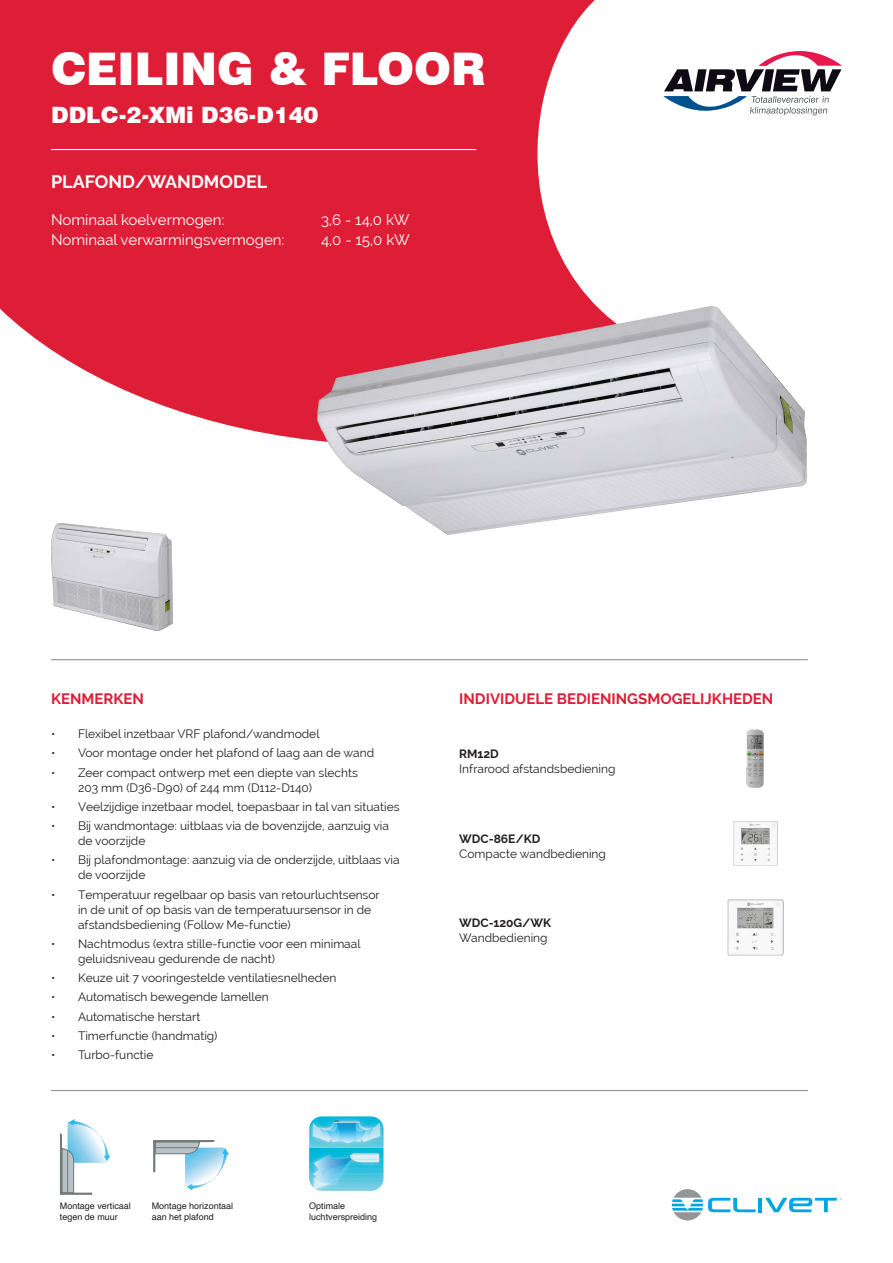
<style>
.page{position:relative;width:893px;height:1263px;background:#fff}
.page>*{position:absolute;margin:0;border:0;box-sizing:border-box;transform-origin:0 0}
.t1{font:900 45px "Swiss 721 BT";color:#fff}
.t2{font:900 22.5px "Swiss 721 BT";color:#fff}
.t3{font:700 18px "Raleway";color:#fff}
.t4{font:15px "Raleway";color:#fff}
.t5{font:700 15px "Raleway";color:#de1d36}
.t6{font:12px/15px "Raleway";color:#231f20}
.t7{font:700 12px "Raleway";color:#231f20}
.t8{font:9px/10.8px "Helvetica";color:#231f20}
</style>
<div class="page">
<svg style="left:0;top:0;width:716px;height:441px;fill:#de1d36"></svg>
<svg style="left:663px;top:43px;width:179px;height:76px"></svg>
<hr style="left:51px;top:149px;width:425px;height:1px;background:#fff">
<hr style="left:51px;top:659px;width:757px;height:1px;background:#939598">
<hr style="left:51px;top:1090px;width:757px;height:1px;background:#939598">
<img style="left:317px;top:307px;width:490px;height:227px">
<img style="left:51px;top:524px;width:122px;height:106px">
<img style="left:309px;top:1116px;width:75px;height:75px">
<svg style="left:60px;top:1119px;width:51px;height:76px"></svg>
<hr style="left:67px;top:1150px;width:1px;height:42px;background:#71767a">
<svg style="left:153px;top:1140px;width:76px;height:51px"></svg>
<hr style="left:155px;top:1147px;width:43px;height:1px;background:#71767a">
<img style="left:747px;top:730px;width:16px;height:57px">
<img style="left:727px;top:900px;width:56px;height:56px">
<img style="left:733px;top:822px;width:44px;height:44px">
<hr style="left:758px;top:1198px;width:4px;height:14px;background:#00a5e3">
<svg style="left:765px;top:1198px;width:77px;height:14px"></svg>
<svg style="left:672px;top:1189px;width:84px;height:31px"></svg>
<p class="t1" style="left:51px;top:42px;width:436px">CEILING &amp; FLOOR</p>
<p class="t2" style="left:51px;top:101px;width:269px">DDLC-2-XMi D36-D140</p>
<p class="t3" style="left:51px;top:171px;width:218px">PLAFOND/WANDMODEL</p>
<p class="t4" style="left:51px;top:211px;width:175px">Nominaal koelvermogen:</p>
<p class="t4" style="left:321px;top:211px;width:90px">3,6 - 14,0 kW</p>
<p class="t4" style="left:51px;top:231px;width:235px">Nominaal verwarmingsvermogen:</p>
<p class="t4" style="left:321px;top:231px;width:90px">4,0 - 15,0 kW</p>
<p class="t5" style="left:51px;top:690px;width:94px">KENMERKEN</p>
<p class="t6" style="left:51px;top:726px;width:270px">• Flexibel inzetbaar VRF plafond/wandmodel</p>
<p class="t6" style="left:51px;top:746px;width:325px">• Voor montage onder het plafond of laag aan de wand</p>
<p class="t6" style="left:78px;top:765px;width:281px;text-indent:-27px">• Zeer compact ontwerp met een diepte van slechts<br>203 mm (D36-D90) of 244 mm (D112-D140)</p>
<p class="t6" style="left:51px;top:799px;width:350px">• Veelzijdige inzetbaar model, toepasbaar in tal van situaties</p>
<p class="t6" style="left:78px;top:818px;width:313px;text-indent:-27px">• Bij wandmontage: uitblaas via de bovenzijde, aanzuig via de voorzijde</p>
<p class="t6" style="left:78px;top:853px;width:323px;text-indent:-27px">• Bij plafondmontage: aanzuig via de onderzijde, uitblaas via de voorzijde</p>
<p class="t6" style="left:78px;top:887px;width:303px;text-indent:-27px">• Temperatuur regelbaar op basis van retourluchtsensor in de unit of op basis van de temperatuursensor in de afstandsbediening (Follow Me-functie)</p>
<p class="t6" style="left:78px;top:936px;width:284px;text-indent:-27px">• Nachtmodus (extra stille-functie voor een minimaal geluidsniveau gedurende de nacht)</p>
<p class="t6" style="left:51px;top:970px;width:287px">• Keuze uit 7 vooringestelde ventilatiesnelheden</p>
<p class="t6" style="left:51px;top:990px;width:219px">• Automatisch bewegende lamellen</p>
<p class="t6" style="left:51px;top:1009px;width:151px">• Automatische herstart</p>
<p class="t6" style="left:51px;top:1028px;width:168px">• Timerfunctie (handmatig)</p>
<p class="t6" style="left:51px;top:1047px;width:104px">• Turbo-functie</p>
<p class="t8" style="left:60px;top:1201px;width:73px">Montage verticaal</p>
<p class="t8" style="left:60px;top:1211px;width:60px">tegen de muur</p>
<p class="t8" style="left:152px;top:1201px;width:83px">Montage horizontaal aan het plafond</p>
<p class="t8" style="left:309px;top:1201px;width:38px">Optimale</p>
<p class="t8" style="left:309px;top:1211px;width:70px">luchtverspreiding</p>
<p class="t5" style="left:459px;top:690px;width:316px">INDIVIDUELE BEDIENINGSMOGELIJKHEDEN</p>
<p class="t7" style="left:459px;top:746px;width:41px">RM12D</p>
<p class="t6" style="left:459px;top:761px;width:158px">Infrarood afstandsbediening</p>
<p class="t7" style="left:459px;top:832px;width:83px">WDC-86E/KD</p>
<p class="t6" style="left:459px;top:846px;width:148px">Compacte wandbediening</p>
<p class="t7" style="left:459px;top:916px;width:94px">WDC-120G/WK</p>
<p class="t6" style="left:459px;top:930px;width:90px">Wandbediening</p>
</div>
